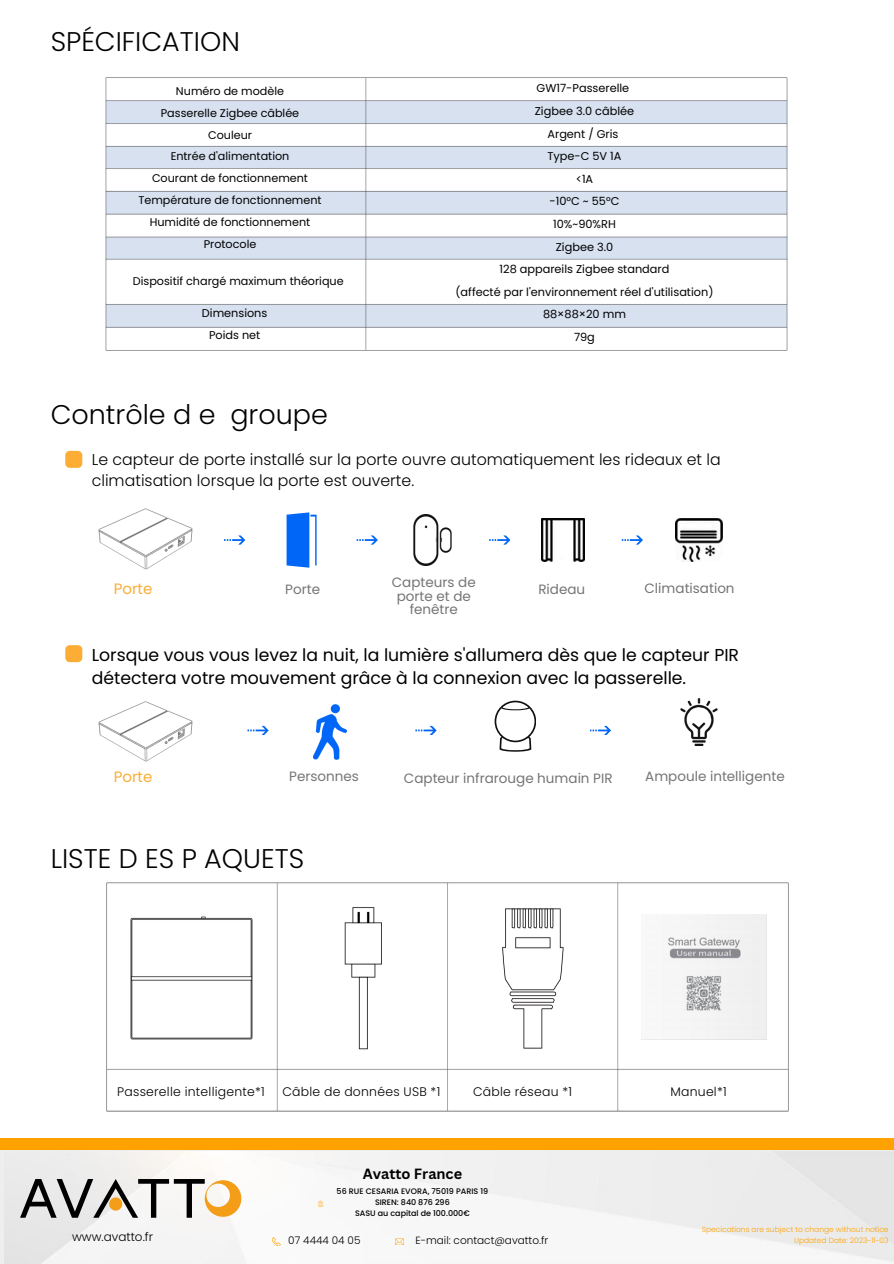
<style>
.page{position:relative;width:894px;height:1264px;background:#fff}
.page>*{position:absolute;margin:0;border:0;box-sizing:border-box;transform-origin:0 0}
.t1{font:300 27px "Poppins";color:#000}
.t2{font:17.25px/23.7px "Poppins";color:#000}
.t3{font:300 15.75px/21.3px "Poppins";color:#000}
.t4{font:15px "Poppins";color:#fcad36}
.t5{font:700 14.4px "Canva Sans";color:#000}
.t6{font:13.5px/13.5px "Poppins";color:#757575;text-align:center}
.t7{font:300 12.45px "Poppins";letter-spacing:.02em;color:#000}
.t8{font:300 12px "Poppins";color:#000}
.t9{font:11.25px "Poppins";color:#000}
.t10{font:300 10.5px "Poppins";color:#000}
.t11{font:500 7.95px "Poppins";color:#000}
.t12{font:300 7.5px/10.2px "Poppins";color:#ffa200;text-align:right}
</style>
<div class="page">
<img style="left:5px;top:1151px;width:888px;height:112px">
<svg style="left:20px;top:1178px;width:221px;height:39px"></svg>
<div style="left:109px;top:1197px;width:13px;height:13px;background:#f49d19;border-radius:50%"></div>
<svg style="left:318px;top:1200px;width:5px;height:6px"></svg>
<svg style="left:272px;top:1237px;width:9px;height:9px"></svg>
<svg style="left:395px;top:1238px;width:9px;height:7px"></svg>
<div style="left:0;top:1138px;width:893px;height:12px;background:#ffa200"></div>
<img style="left:105px;top:77px;width:683px;height:274px">
<img style="left:106px;top:882px;width:683px;height:230px">
<img style="left:641px;top:915px;width:124px;height:124px">
<div style="left:65px;top:451px;width:17px;height:17px;background:#fcad36;border-radius:4px"></div>
<div style="left:65px;top:645px;width:17px;height:17px;background:#fcad36;border-radius:4px"></div>
<svg style="left:224px;top:535px;width:21px;height:9px"></svg>
<svg style="left:286px;top:512px;width:30px;height:55px"></svg>
<svg style="left:356px;top:535px;width:22px;height:9px"></svg>
<img style="left:413px;top:514px;width:38px;height:51px">
<svg style="left:489px;top:535px;width:21px;height:9px"></svg>
<svg style="left:621px;top:535px;width:21px;height:9px"></svg>
<img style="left:542px;top:519px;width:42px;height:42px">
<img style="left:675px;top:519px;width:47px;height:42px">
<img style="left:98px;top:508px;width:95px;height:62px">
<img style="left:98px;top:701px;width:95px;height:61px">
<img style="left:124px;top:909px;width:135px;height:136px">
<svg style="left:247px;top:726px;width:22px;height:9px"></svg>
<img style="left:313px;top:704px;width:33px;height:55px">
<svg style="left:415px;top:726px;width:21px;height:9px"></svg>
<svg style="left:494px;top:700px;width:42px;height:51px"></svg>
<svg style="left:590px;top:726px;width:21px;height:9px"></svg>
<img style="left:680px;top:698px;width:37px;height:47px">
<h3 class="t1" style="left:51px;top:23px;width:191px">SPÉCIFICATION</h3>
<p class="t9" style="left:176px;top:83px;width:109px">Numéro de modèle</p>
<h6 class="t9" style="left:161px;top:105px;width:140px">Passerelle Zigbee câblée</h6>
<p class="t9" style="left:208px;top:127px;width:45px">Couleur</p>
<h6 class="t9" style="left:171px;top:149px;width:120px">Entrée d'alimentation</h6>
<h6 class="t9" style="left:152px;top:170px;width:157px">Courant de fonctionnement</h6>
<h1 class="t9" style="left:138px;top:192px;width:185px">Température de fonctionnement</h1>
<p class="t9" style="left:150px;top:214px;width:162px">Humidité de fonctionnement</p>
<p class="t9" style="left:204px;top:236px;width:54px">Protocole</p>
<p class="t9" style="left:133px;top:273px;width:212px">Dispositif chargé maximum théorique</p>
<p class="t9" style="left:202px;top:305px;width:67px">Dimensions</p>
<h5 class="t9" style="left:209px;top:327px;width:53px">Poids net</h5>
<p class="t1" style="left:51px;top:396px;width:279px">Contrôle d e groupe</p>
<h6 class="t9" style="left:536px;top:80px;width:94px">GW17-Passerelle</h6>
<h6 class="t9" style="left:534px;top:103px;width:101px">Zigbee 3.0 câblée</h6>
<h6 class="t9" style="left:547px;top:126px;width:72px">Argent / Gris</h6>
<h6 class="t9" style="left:547px;top:148px;width:76px">Type-C 5V 1A</h6>
<p class="t9" style="left:575px;top:171px;width:19px">&lt;1A</p>
<h4 class="t9" style="left:549px;top:193px;width:71px">-10°C ~ 55°C</h4>
<p class="t9" style="left:553px;top:216px;width:64px">10%~90%RH</p>
<p class="t9" style="left:555px;top:239px;width:59px">Zigbee 3.0</p>
<p class="t9" style="left:499px;top:261px;width:171px">128 appareils Zigbee standard</p>
<p class="t9" style="left:455px;top:284px;width:259px">(affecté par l'environnement réel d'utilisation)</p>
<p class="t9" style="left:543px;top:307px;width:84px">88×88×20 mm</p>
<p class="t9" style="left:574px;top:329px;width:22px">79g</p>
<h6 class="t3" style="left:92px;top:448px;width:630px">Le capteur de porte installé sur la porte ouvre automatiquement les rideaux et la climatisation lorsque la porte est ouverte.</h6>
<p class="t4" style="left:114px;top:578px;width:40px">Porte</p>
<p class="t6" style="left:285px;top:582px;width:36px">Porte</p>
<p class="t6" style="left:392px;top:575px;width:85px">Capteurs de porte et de fenêtre</p>
<h6 class="t6" style="left:538px;top:583px;width:48px">Rideau</h6>
<h3 class="t6" style="left:644px;top:581px;width:92px">Climatisation</h3>
<h5 class="t2" style="left:92px;top:643px;width:648px">Lorsque vous vous levez la nuit, la lumière s'allumera dès que le capteur PIR détectera votre mouvement grâce à la connexion avec la passerelle.</h5>
<p class="t4" style="left:114px;top:766px;width:40px">Porte</p>
<h6 class="t6" style="left:289px;top:769px;width:71px">Personnes</h6>
<h2 class="t1" style="left:51px;top:840px;width:255px">LISTE D ES P AQUETS</h2>
<p class="t6" style="left:404px;top:771px;width:210px">Capteur infrarouge humain PIR</p>
<h6 class="t6" style="left:645px;top:769px;width:141px">Ampoule intelligente</h6>
<p class="t7" style="left:117px;top:1082px;width:149px">Passerelle intelligente*1</p>
<p class="t7" style="left:282px;top:1082px;width:159px">Câble de données USB *1</p>
<p class="t7" style="left:473px;top:1082px;width:100px">Câble réseau *1</p>
<p class="t7" style="left:670px;top:1082px;width:58px">Manuel*1</p>
<p class="t5" style="left:362px;top:1163px;width:101px">Avatto France</p>
<p class="t8" style="left:72px;top:1227px;width:82px">www.avatto.fr</p>
<p class="t11" style="left:336px;top:1186px;width:153px">56 RUE CESARIA EVORA, 75019 PARIS 19</p>
<p class="t11" style="left:375px;top:1196px;width:76px">SIREN: 840 876 296</p>
<p class="t11" style="left:355px;top:1207px;width:116px">SASU au capital de 100.000€</p>
<p class="t10" style="left:288px;top:1232px;width:74px">07 4444 04 05</p>
<p class="t10" style="left:415px;top:1232px;width:134px">E-mail: contact@avatto.fr</p>
<p class="t12" style="left:701px;top:1224px;width:188px">Specications are subject to change without notice<br>Updated Date: 2023-11-03</p>
</div>
